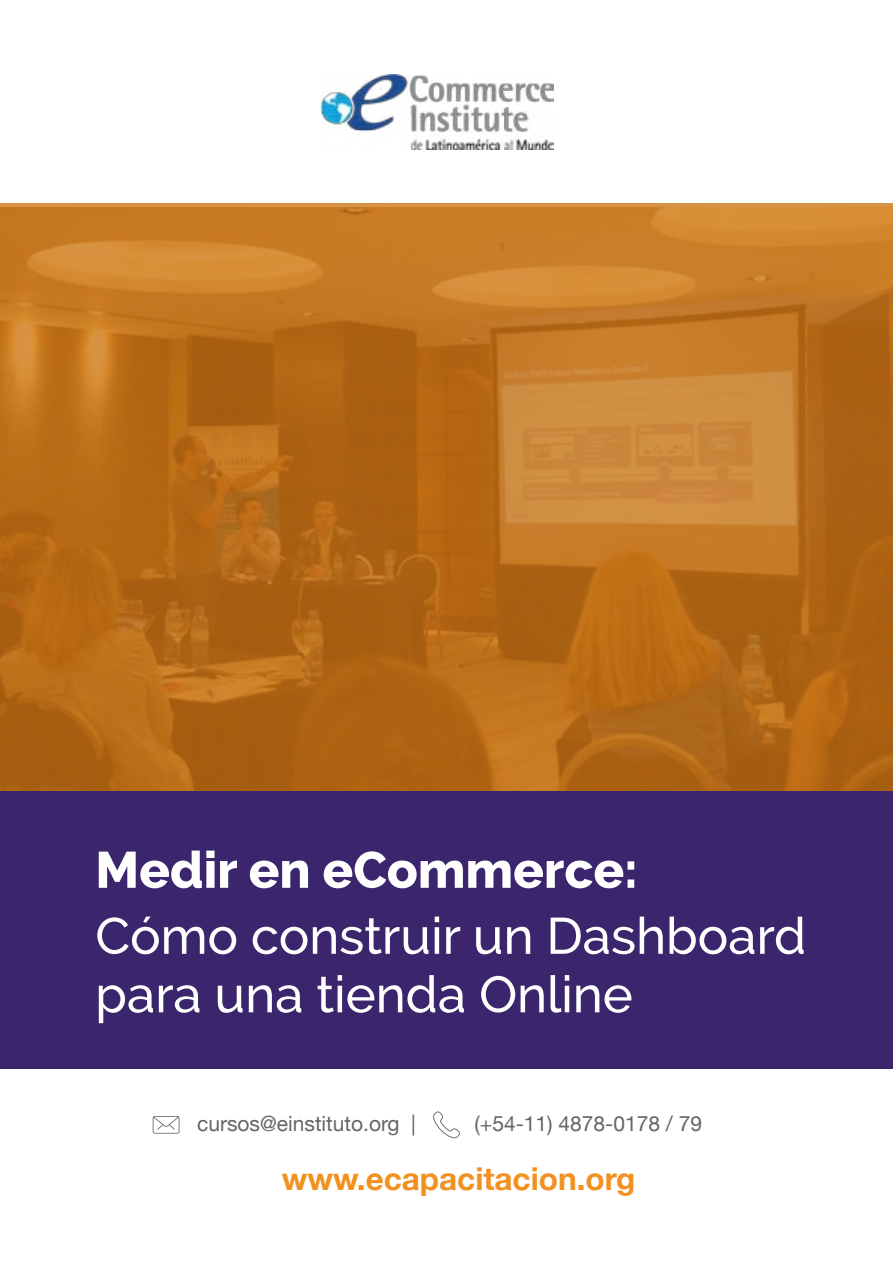
<style>
.page{position:relative;width:893px;height:1263px;background:#fff}
.page>*{position:absolute;margin:0;border:0;box-sizing:border-box;transform-origin:0 0}
.t1{font:500 51px/58.5px "Raleway";color:#fff}
.t2{font:800 51px "Raleway";color:#fff}
.t3{font:700 31.5px "Helvetica Neue";color:#f29120}
.t4{font:21px "Helvetica Neue";color:#646567}
</style>
<div class="page">
<svg style="left:0;top:203px;width:893px;height:588px;background:#bb701d"></svg>
<img style="left:320px;top:75px;width:233px;height:74px">
<div style="left:0;top:791px;width:893px;height:278px;background:#3b266d"></div>
<svg style="left:433px;top:1111px;width:27px;height:27px"></svg>
<svg style="left:153px;top:1116px;width:26px;height:18px"></svg>
<p class="t2" style="left:95px;top:841px;width:544px">Medir en eCommerce:</p>
<p class="t1" style="left:95px;top:906px;width:712px">Cómo construir un Dashboard para una tienda Online</p>
<p class="t4" style="left:197px;top:1108px;width:220px">cursos@einstituto.org |</p>
<p class="t4" style="left:474px;top:1108px;width:229px">(+54-11) 4878-0178 / 79</p>
<p class="t3" style="left:282px;top:1154px;width:355px">www.ecapacitacion.org</p>
</div>
